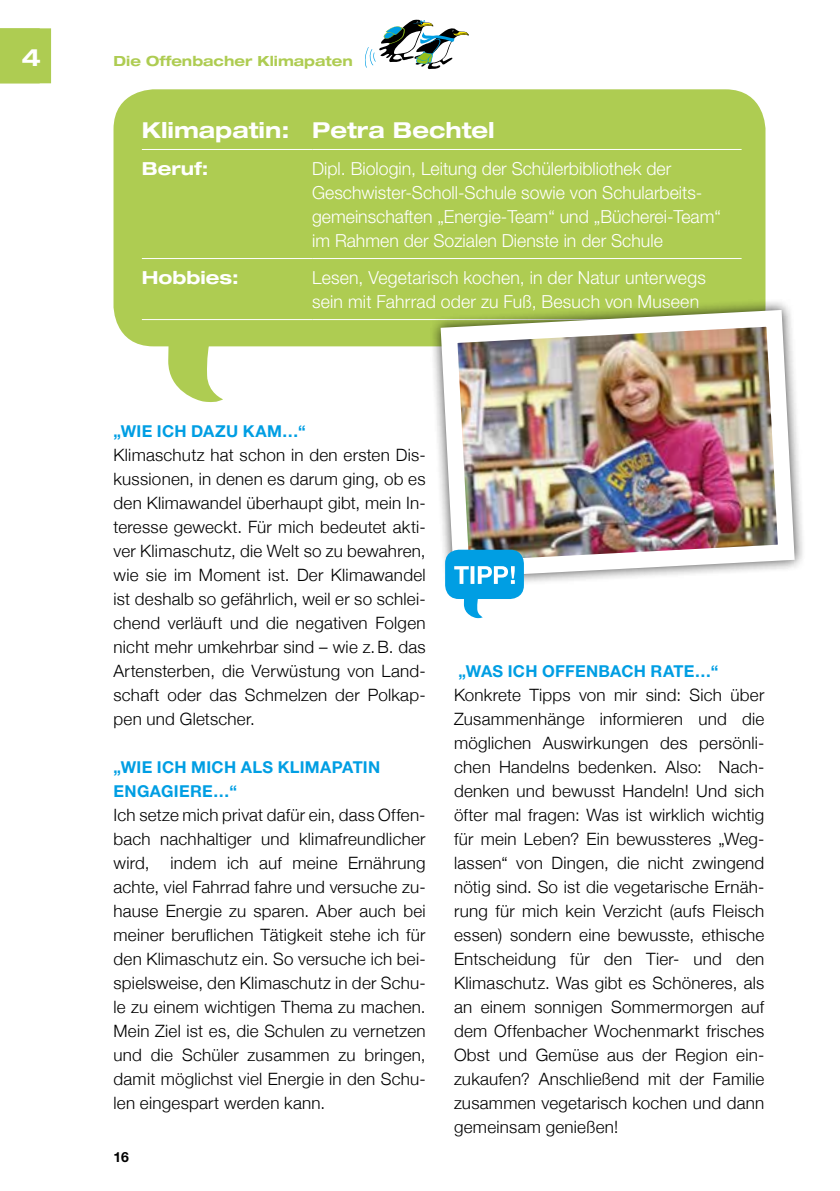
<style>
.page{position:relative;width:840px;height:1191px;background:#fff}
.page>*{position:absolute;margin:0;border:0;box-sizing:border-box;transform-origin:0 0}
.t1{font:700 expanded 24px "Helvetica Neue";color:#fff}
.t2{font:700 expanded 22px "Helvetica Neue";color:#fff}
.t3{font:300 18px/24px "Helvetica Neue CE";color:#fff}
.t4{font:700 expanded 18px "Helvetica Neue";color:#fff}
.t5{font:300 17px/24px "Helvetica Neue";letter-spacing:.015em;color:#000;text-align:justify}
.t6{font:700 16.4px/24px "Helvetica Neue";letter-spacing:.02em;color:#009ee3}
.t7{font:700 expanded 14px "Helvetica Neue";color:#aecc52}
.t8{font:700 14px "Helvetica Neue";color:#000}
</style>
<div class="page">
<svg style="left:365px;top:19px;width:104px;height:51px"></svg>
<svg style="left:113px;top:89px;width:652px;height:313px;background:#b6d163"></svg>
<hr style="left:142px;top:149px;width:170px;height:1px;background:#fff">
<hr style="left:312px;top:149px;width:429px;height:1px;background:#fff">
<hr style="left:142px;top:258px;width:170px;height:1px;background:#fff">
<hr style="left:312px;top:258px;width:429px;height:1px;background:#fff">
<hr style="left:142px;top:319px;width:170px;height:1px;background:#fff">
<hr style="left:312px;top:319px;width:429px;height:1px;background:#fff">
<div style="left:428px;top:298px;width:377px;height:291px;background:#000;opacity:.75"></div>
<img style="left:432px;top:301px;width:370px;height:285px">
<svg style="left:445px;top:550px;width:78px;height:68px"></svg>
<div style="left:0;top:28px;width:51px;height:55px;background:#aecc52"></div>
<h1 class="t1" style="left:13px;top:42px;width:29px">14</h1>
<p class="t7" style="left:113px;top:52px;width:240px">Die Offenbacher Klimapaten</p>
<p class="t2" style="left:142px;top:116px;width:354px">Klimapatin: Petra Bechtel</p>
<p class="t4" style="left:142px;top:157px;width:68px">Beruf:</p>
<p class="t3" style="left:312px;top:157px;width:410px">Dipl. Biologin, Leitung der Schülerbibliothek der Geschwister-Scholl-Schule sowie von Schularbeits&shy;gemeinschaften „Energie-Team“ und „Bücherei-Team“ im Rahmen der Sozialen Dienste in der Schule</p>
<p class="t4" style="left:142px;top:266px;width:98px">Hobbies:</p>
<p class="t3" style="left:312px;top:266px;width:395px">Lesen, Vegetarisch kochen, in der Natur unterwegs sein mit Fahrrad oder zu Fuß, Besuch von Museen</p>
<p class="t6" style="left:113px;top:418px;width:194px">„WIE ICH DAZU KAM…“</p>
<p class="t5" style="left:113px;top:442px;width:313px">Klimaschutz hat schon in den ersten Dis&shy;kussionen, in denen es darum ging, ob es den Klimawandel überhaupt gibt, mein In&shy;teresse geweckt. Für mich bedeutet akti&shy;ver Klimaschutz, die Welt so zu bewahren, wie sie im Moment ist. Der Klimawandel ist deshalb so gefährlich, weil er so schlei&shy;chend verläuft und die negativen Folgen nicht mehr umkehrbar sind – wie z.B. das Artensterben, die Verwüstung von Land&shy;schaft oder das Schmelzen der Polkap&shy;pen und Gletscher.</p>
<p class="t6" style="left:113px;top:754px;width:268px">„WIE ICH MICH ALS KLIMAPATIN<br>ENGAGIERE…“</p>
<p class="t5" style="left:113px;top:802px;width:313px">Ich setze mich privat dafür ein, dass Offen&shy;bach nachhaltiger und klimafreundlicher wird, indem ich auf meine Ernährung achte, viel Fahrrad fahre und versuche zu&shy;hause Energie zu sparen. Aber auch bei meiner beruflichen Tätigkeit stehe ich für den Klimaschutz ein. So versuche ich bei&shy;spielsweise, den Klimaschutz in der Schu&shy;le zu einem wichtigen Thema zu machen.<br>Mein Ziel ist es, die Schulen zu vernetzen und die Schüler zusammen zu bringen, damit möglichst viel Energie in den Schu&shy;len eingespart werden kann.</p>
<p class="t8" style="left:113px;top:1148px;width:17px">16</p>
<p class="t6" style="left:458px;top:658px;width:261px">„WAS ICH OFFENBACH RATE…“</p>
<p class="t5" style="left:454px;top:682px;width:312px">Konkrete Tipps von mir sind: Sich über Zusammenhänge informieren und die möglichen Auswirkungen des persönli&shy;chen Handelns bedenken. Also: Nach&shy;denken und bewusst Handeln! Und sich öfter mal fragen: Was ist wirklich wichtig für mein Leben? Ein bewussteres „Weg&shy;lassen“ von Dingen, die nicht zwingend nötig sind. So ist die vegetarische Ernäh&shy;rung für mich kein Verzicht (aufs Fleisch essen) sondern eine bewusste, ethische Entscheidung für den Tier- und den Klimaschutz. Was gibt es Schöneres, als an einem sonnigen Sommermorgen auf dem Offenbacher Wochenmarkt frisches Obst und Gemüse aus der Region ein&shy;zukaufen? Anschließend mit der Familie zusammen vegetarisch kochen und dann gemeinsam genießen!</p>
</div>
